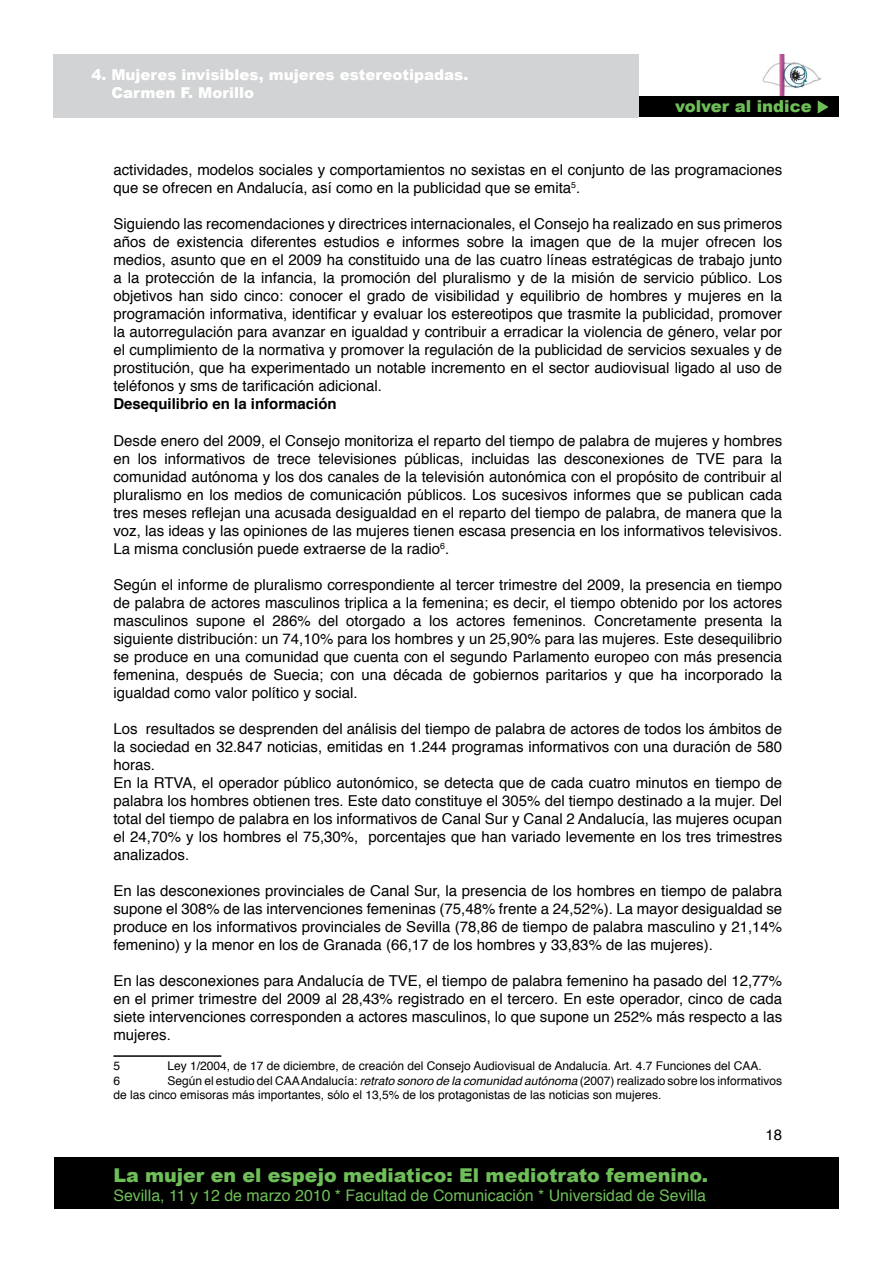
<style>
.page{position:relative;width:893px;height:1263px;background:#fff}
.page>*{position:absolute;margin:0;border:0;box-sizing:border-box;transform-origin:0 0}
.t1{font:900 19.05px "Arial";color:#6fbf58}
.t2{font:900 16.5px "Arial";color:#6fbf58}
.t3{font:15.9px "Helvetica";color:#6fbf58}
.Estilo_de_párrafo_2{font:15px/18px "Helvetica";color:#000;text-align:justify}
.Estilo_de_párrafo_3{font:15px/18px "Helvetica";color:#000}
.t4{font:900 15px/18px "Arial";color:#fff}
.t5{font:700 15px "Helvetica";color:#000}
.Estilo_de_párrafo_3-2{font:12px/14.4px "Helvetica";color:#000}
.s1{font-style:italic}
</style>
<div class="page">
<img style="left:758px;top:54px;width:63px;height:43px">
<div style="left:54px;top:1158px;width:785px;height:51px;background:#000"></div>
<div style="left:54px;top:97px;width:784px;height:20px;background:#000"></div>
<svg style="left:818px;top:100px;width:11px;height:14px"></svg>
<div style="left:54px;top:54px;width:585px;height:63px;background:#d1d3d4"></div>
<hr style="left:113px;top:1055px;width:108px;height:2px;background:#000">
<p class="t4" style="left:111px;top:65px;width:358px;text-indent:-20px">4. Mujeres invisibles, mujeres estereotipadas.<br>Carmen F. Morillo</p>
<p class="t2" style="left:675px;top:95px;width:138px">volver al indice</p>
<p class="Estilo_de_párrafo_3" style="left:113px;top:162px;width:670px">actividades, modelos sociales y comportamientos no sexistas en el conjunto de las programaciones que se ofrecen en Andalucía, así como en la publicidad que se emita<sup>5</sup>.</p>
<p class="Estilo_de_párrafo_2" style="left:113px;top:216px;width:670px">Siguiendo las recomendaciones y directrices internacionales, el Consejo ha realizado en sus primeros años de existencia diferentes estudios e informes sobre la imagen que de la mujer ofrecen los medios, asunto que en el 2009 ha constituido una de las cuatro líneas estratégicas de trabajo junto a la protección de la infancia, la promoción del pluralismo y de la misión de servicio público. Los objetivos han sido cinco: conocer el grado de visibilidad y equilibrio de hombres y mujeres en la programación informativa, identificar y evaluar los estereotipos que trasmite la publicidad, promover la autorregulación para avanzar en igualdad y contribuir a erradicar la violencia de género, velar por el cumplimiento de la normativa y promover la regulación de la publicidad de servicios sexuales y de prostitución, que ha experimentado un notable incremento en el sector audiovisual ligado al uso de teléfonos y sms de tarificación adicional.</p>
<p class="t5" style="left:113px;top:392px;width:225px">Desequilibrio en la información</p>
<p class="Estilo_de_párrafo_2" style="left:113px;top:432px;width:670px">Desde enero del 2009, el Consejo monitoriza el reparto del tiempo de palabra de mujeres y hombres en los informativos de trece televisiones públicas, incluidas las desconexiones de TVE para la comunidad autónoma y los dos canales de la televisión autonómica con el propósito de contribuir al pluralismo en los medios de comunicación públicos. Los sucesivos informes que se publican cada tres meses reflejan una acusada desigualdad en el reparto del tiempo de palabra, de manera que la voz, las ideas y las opiniones de las mujeres tienen escasa presencia en los informativos televisivos.<br>La misma conclusión puede extraerse de la radio<sup>6</sup>.</p>
<p class="Estilo_de_párrafo_2" style="left:113px;top:576px;width:670px">Según el informe de pluralismo correspondiente al tercer trimestre del 2009, la presencia en tiempo de palabra de actores masculinos triplica a la femenina; es decir, el tiempo obtenido por los actores masculinos supone el 286% del otorgado a los actores femeninos. Concretamente presenta la siguiente distribución: un 74,10% para los hombres y un 25,90% para las mujeres. Este desequilibrio se produce en una comunidad que cuenta con el segundo Parlamento europeo con más presencia femenina, después de Suecia; con una década de gobiernos paritarios y que ha incorporado la igualdad como valor político y social.</p>
<p class="Estilo_de_párrafo_2" style="left:113px;top:720px;width:670px">Los resultados se desprenden del análisis del tiempo de palabra de actores de todos los ámbitos de la sociedad en 32.847 noticias, emitidas en 1.244 programas informativos con una duración de 580 horas.</p>
<p class="Estilo_de_párrafo_2" style="left:113px;top:774px;width:670px">En la RTVA, el operador público autonómico, se detecta que de cada cuatro minutos en tiempo de palabra los hombres obtienen tres. Este dato constituye el 305% del tiempo destinado a la mujer. Del total del tiempo de palabra en los informativos de Canal Sur y Canal 2 Andalucía, las mujeres ocupan el 24,70% y los hombres el 75,30%, porcentajes que han variado levemente en los tres trimestres analizados.</p>
<p class="Estilo_de_párrafo_2" style="left:113px;top:882px;width:670px">En las desconexiones provinciales de Canal Sur, la presencia de los hombres en tiempo de palabra supone el 308% de las intervenciones femeninas (75,48% frente a 24,52%). La mayor desigualdad se produce en los informativos provinciales de Sevilla (78,86 de tiempo de palabra masculino y 21,14% femenino) y la menor en los de Granada (66,17 de los hombres y 33,83% de las mujeres).</p>
<p class="Estilo_de_párrafo_2" style="left:113px;top:972px;width:670px">En las desconexiones para Andalucía de TVE, el tiempo de palabra femenino ha pasado del 12,77% en el primer trimestre del 2009 al 28,43% registrado en el tercero. En este operador, cinco de cada siete intervenciones corresponden a actores masculinos, lo que supone un 252% más respecto a las mujeres.</p>
<p class="Estilo_de_párrafo_3-2" style="left:113px;top:1059px;width:8px">5</p>
<p class="Estilo_de_párrafo_3-2" style="left:167px;top:1059px;width:596px">Ley 1/2004, de 17 de diciembre, de creación del Consejo Audiovisual de Andalucía. Art. 4.7 Funciones del CAA.</p>
<p class="Estilo_de_párrafo_3-2" style="left:113px;top:1074px;width:8px">6</p>
<p class="Estilo_de_párrafo_3-2" style="left:113px;top:1074px;width:670px;text-indent:54px">Según el estudio del CAA Andalucía: <span class="s1">retrato sonoro de la comunidad autónoma</span> (2007) realizado sobre los informativos de las cinco emisoras más importantes, sólo el 13,5% de los protagonistas de las noticias son mujeres.</p>
<p class="t1" style="left:113px;top:1161px;width:596px">La mujer en el espejo mediatico: El mediotrato femenino.</p>
<p class="t3" style="left:113px;top:1183px;width:594px">Sevilla, 11 y 12 de marzo 2010 * Facultad de Comunicación * Universidad de Sevilla</p>
<p class="Estilo_de_párrafo_2" style="left:766px;top:1126px;width:18px">18</p>
</div>
